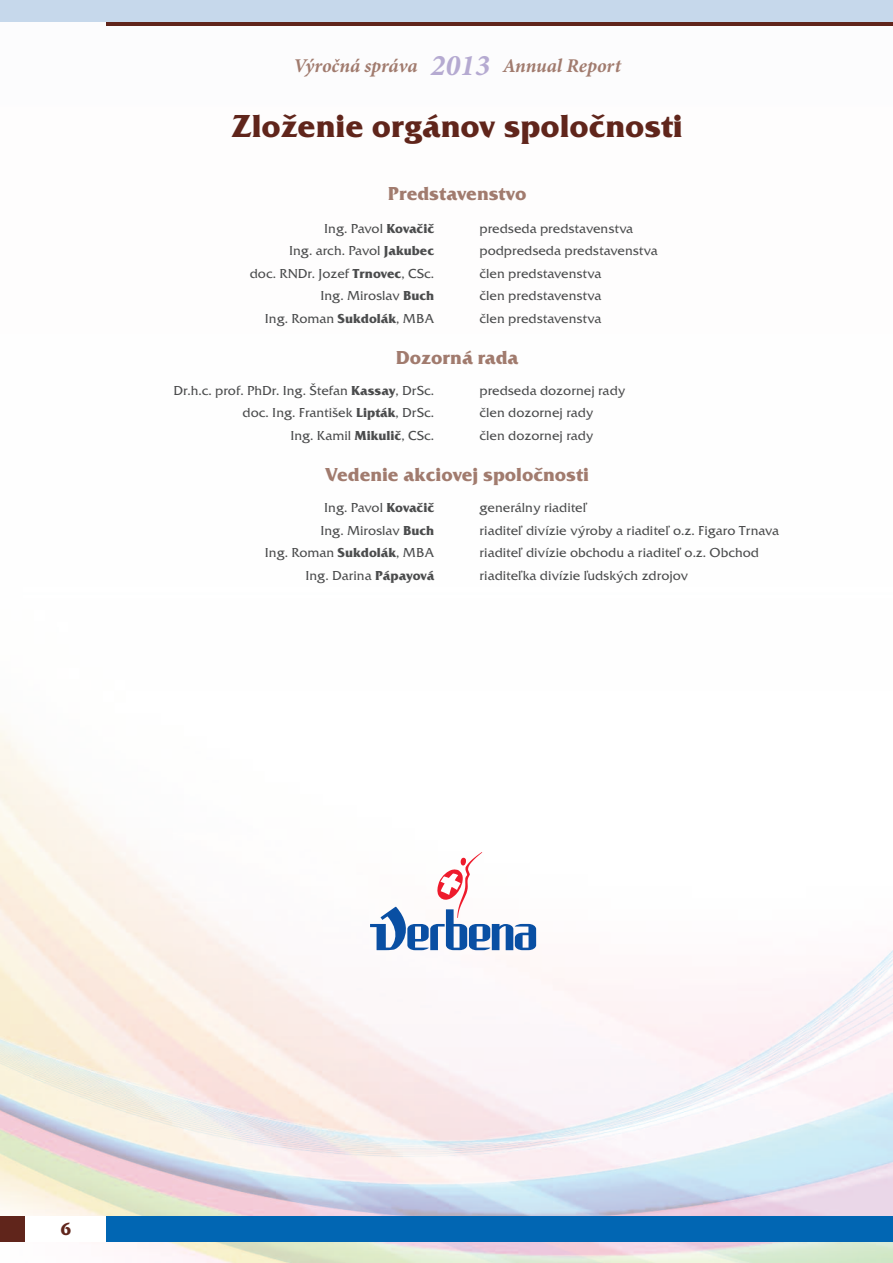
<style>
.page{position:relative;width:893px;height:1263px;background:#fff}
.page>*{position:absolute;margin:0;border:0;box-sizing:border-box;transform-origin:0 0}
.t1{font:700 33px "Friz Quadrata Itc TCE";color:#60251b}
.t2{font:700 19.5px "Friz Quadrata Itc TCE";color:#a17b6e}
.t3{font:italic 700 19.5px "Minion Pro";letter-spacing:-.005em;color:#a17b6e}
.t4{font:700 18px "Friz Quadrata Itc TCE";color:#60251b}
.t5{font:13.5px/22.5px "Friz Quadrata Itc TCE";color:#4b4c4d}
.s1{font-size:30px;color:#b5aad1}
.s2{font-weight:700}
</style>
<div class="page">
<img style="left:0;top:21px;width:893px;height:1242px">
<div style="left:0;top:1216px;width:160px;height:26px;background:#60251b"></div>
<div style="left:26px;top:1216px;width:177px;height:26px;background:#fff"></div>
<div style="left:106px;top:1216px;width:787px;height:26px;background:#0166b3"></div>
<div style="left:106px;top:0;width:787px;height:26px;background:linear-gradient(to right,#60251b,#60251b)"></div>
<div style="left:0;top:0;width:893px;height:21px;background:#c6d8eb"></div>
<svg style="left:370px;top:852px;width:166px;height:98px"></svg>
<h2 class="t3" style="left:293px;top:59px;width:329px">Výročná správa <span class="s1">2013</span> Annual Report</h2>
<h1 class="t1" style="left:232px;top:106px;width:453px">Zloženie orgánov spoločnosti</h1>
<h2 class="t2" style="left:388px;top:182px;width:140px">Predstavenstvo</h2>
<p class="t5" style="left:250px;top:217px;width:186px;text-align:right">Ing. Pavol <span class="s2">Kovačič<br></span>Ing. arch. Pavol <span class="s2">Jakubec<br></span>doc. RNDr. Jozef <span class="s2">Trnovec</span>, CSc.<br>Ing. Miroslav <span class="s2">Buch<br></span>Ing. Roman <span class="s2">Sukdolák</span>, MBA</p>
<p class="t5" style="left:479px;top:217px;width:180px">predseda predstavenstva podpredseda predstavenstva člen predstavenstva<br>člen predstavenstva<br>člen predstavenstva</p>
<h2 class="t2" style="left:396px;top:346px;width:124px">Dozorná rada</h2>
<p class="t5" style="left:174px;top:379px;width:262px;text-align:right">Dr.h.c. prof. PhDr. Ing. Štefan <span class="s2">Kassay</span>, DrSc. doc. Ing. František <span class="s2">Lipták</span>, DrSc.<br>Ing. Kamil <span class="s2">Mikulič</span>, CSc.</p>
<p class="t5" style="left:479px;top:379px;width:147px">predseda dozornej rady člen dozornej rady<br>člen dozornej rady</p>
<h2 class="t2" style="left:325px;top:463px;width:265px">Vedenie akciovej spoločnosti</h2>
<p class="t5" style="left:265px;top:496px;width:171px;text-align:right">Ing. Pavol <span class="s2">Kovačič<br></span>Ing. Miroslav <span class="s2">Buch<br></span>Ing. Roman <span class="s2">Sukdolák</span>, MBA<br>Ing. Darina <span class="s2">Pápayová</span></p>
<p class="t5" style="left:479px;top:496px;width:301px">generálny riaditeľ<br>riaditeľ divízie výroby a riaditeľ o.z. Figaro Trnava riaditeľ divízie obchodu a riaditeľ o.z. Obchod riaditeľka divízie ľudských zdrojov</p>
<h3 class="t4" style="left:61px;top:1218px;width:12px">6</h3>
</div>
